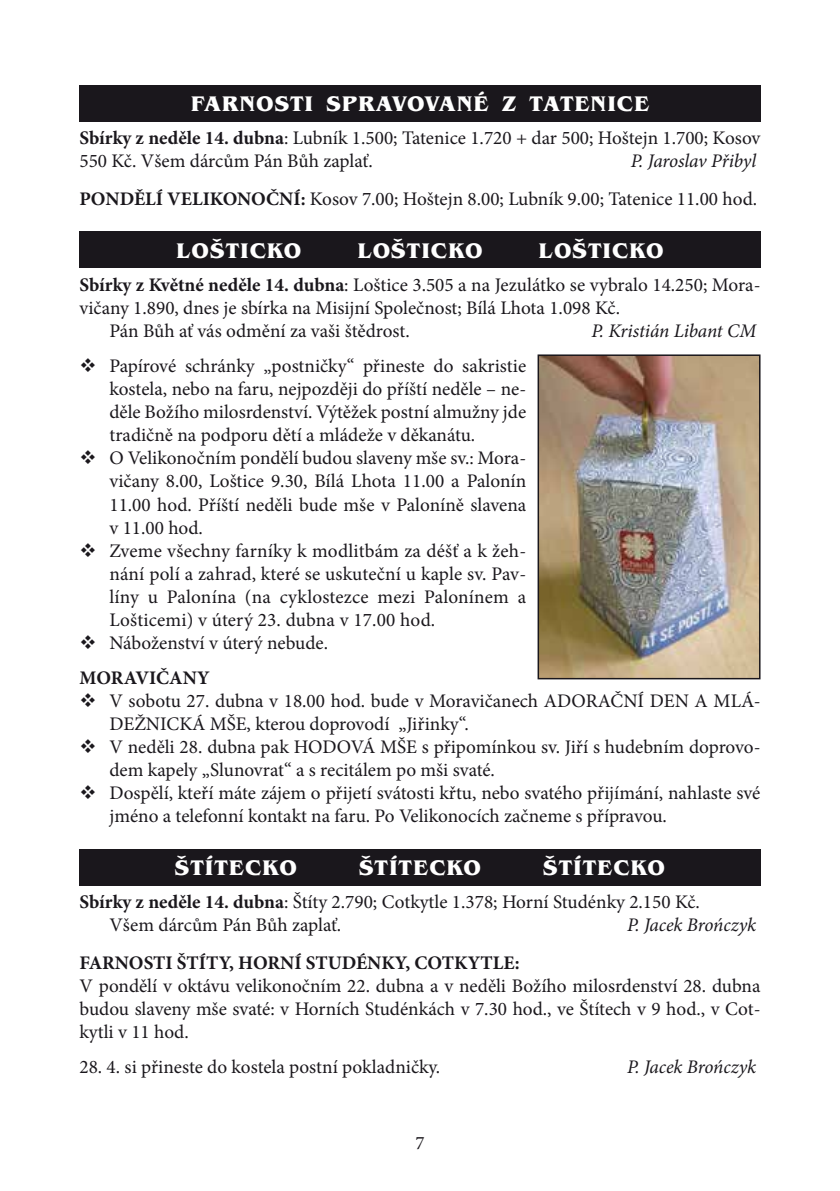
<style>
.page{position:relative;width:840px;height:1191px;background:#fff}
.page>*{position:absolute;margin:0;border:0;box-sizing:border-box;transform-origin:0 0}
.t1{font:700 21.8px "Benguiat Itc TOT";letter-spacing:.045em;color:#fff}
.t2{font:19.2px/23px "Minion Pro";color:#1a171c}
.t3{font:italic 19.2px "Minion Pro";letter-spacing:-.01em;color:#1a171c}
.t4{font:700 19.2px "Minion Pro";color:#1a171c}
.t5{font:19px "Minion Pro";color:#1a171c}
.s1{font-weight:700}
.s2{font-style:italic}
</style>
<div class="page">
<div style="left:79px;top:85px;width:681px;height:36px;background:#1a171c"></div>
<div style="left:79px;top:232px;width:681px;height:36px;background:#1a171c"></div>
<div style="left:79px;top:849px;width:681px;height:36px;background:#1a171c"></div>
<img style="left:540px;top:357px;width:217px;height:319px">
<div style="left:537px;top:354px;width:223px;height:325px;border:2px solid #1a171c"></div>
<p class="t1" style="left:191px;top:91px;width:459px">FARNOSTI SPRAVOVANÉ Z TATENICE</p>
<p class="t2" style="left:79px;top:127px;width:682px"><span class="s1">Sbírky z neděle 14. dubna</span>: Lubník 1.500; Tatenice 1.720 + dar 500; Hoštejn 1.700; Kosov<br>550 Kč. Všem dárcům Pán Bůh zaplať.</p>
<p class="t2" style="left:79px;top:143px;width:678px;line-height:37.4px;text-align:right"><span class="s2">P. Jaroslav Přibyl<br></span><span class="s1">PONDĚLÍ VELIKONOČNÍ:</span> Kosov 7.00; Hoštejn 8.00; Lubník 9.00; Tatenice 11.00 hod.</p>
<p class="t1" style="left:176px;top:238px;width:127px">LOŠTICKO</p>
<p class="t1" style="left:357px;top:238px;width:127px">LOŠTICKO</p>
<p class="t1" style="left:538px;top:238px;width:127px">LOŠTICKO</p>
<p class="t2" style="left:79px;top:273px;width:682px"><span class="s1">Sbírky z Květné neděle 14. dubna</span>: Loštice 3.505 a na Jezulátko se vybralo 14.250; Mora-</p>
<p class="t2" style="left:79px;top:296px;width:542px">vičany 1.890, dnes je sbírka na Misijní Společnost; Bílá Lhota 1.098 Kč.</p>
<p class="t2" style="left:109px;top:320px;width:302px">Pán Bůh ať vás odmění za vaši štědrost.</p>
<p class="t3" style="left:591px;top:318px;width:166px">P. Kristián Libant CM</p>
<p class="t2" style="left:109px;top:355px;width:418px;text-align:justify;text-indent:-30px">❖ Papírové schránky „postničky“ přineste do sakristie kostela, nebo na faru, nejpozději do příští neděle – ne&shy;děle Božího milosrdenství. Výtěžek postní almužny jde tradičně na podporu dětí a mládeže v děkanátu.</p>
<p class="t2" style="left:109px;top:447px;width:418px;text-align:justify;text-indent:-30px">❖ O Velikonočním pondělí budou slaveny mše sv.: Mora&shy;vičany 8.00, Loštice 9.30, Bílá Lhota 11.00 a Palonín 11.00 hod. Příští neděli bude mše v Paloníně slavena v 11.00 hod.</p>
<p class="t2" style="left:109px;top:539px;width:418px;text-align:justify;text-indent:-30px">❖ Zveme všechny farníky k modlitbám za déšť a k žeh&shy;nání polí a zahrad, které se uskuteční u kaple sv. Pav&shy;líny u Palonína (na cyklostezce mezi Palonínem a Lošticemi) v úterý 23. dubna v 17.00 hod.</p>
<p class="t2" style="left:79px;top:625px;width:250px;line-height:35px">❖ Náboženství v úterý nebude.<br><span class="s1">MORAVIČANY</span></p>
<p class="t2" style="left:109px;top:689px;width:652px;text-indent:-30px">❖ V sobotu 27. dubna v 18.00 hod. bude v Moravičanech ADORAČNÍ DEN A MLÁ-<br>DEŽNICKÁ MŠE, kterou doprovodí „Jiřinky“.</p>
<p class="t2" style="left:109px;top:735px;width:652px;text-indent:-30px">❖ V neděli 28. dubna pak HODOVÁ MŠE s připomínkou sv. Jiří s hudebním doprovo&shy;dem kapely „Slunovrat“ a s recitálem po mši svaté.</p>
<p class="t2" style="left:109px;top:781px;width:652px;text-indent:-30px">❖ Dospělí, kteří máte zájem o přijetí svátosti křtu, nebo svatého přijímání, nahlaste své jméno a telefonní kontakt na faru. Po Velikonocích začneme s přípravou.</p>
<p class="t1" style="left:175px;top:855px;width:123px">ŠTÍTECKO</p>
<p class="t1" style="left:359px;top:855px;width:123px">ŠTÍTECKO</p>
<p class="t1" style="left:543px;top:855px;width:123px">ŠTÍTECKO</p>
<p class="t2" style="left:109px;top:890px;width:591px;text-indent:-30px"><span class="s1">Sbírky z neděle 14. dubna</span>: Štíty 2.790; Cotkytle 1.378; Horní Studénky 2.150 Kč.<br>Všem dárcům Pán Bůh zaplať.</p>
<p class="t3" style="left:626px;top:912px;width:131px">P. Jacek Brończyk</p>
<p class="t4" style="left:79px;top:949px;width:441px">FARNOSTI ŠTÍTY, HORNÍ STUDÉNKY, COTKYTLE:</p>
<p class="t2" style="left:79px;top:974px;width:682px;text-align:justify">V pondělí v oktávu velikonočním 22. dubna a v neděli Božího milosrdenství 28. dubna budou slaveny mše svaté: v Horních Studénkách v 7.30 hod., ve Štítech v 9 hod., v Cot&shy;kytli v 11 hod.</p>
<p class="t2" style="left:79px;top:1055px;width:362px">28. 4. si přineste do kostela postní pokladničky.</p>
<p class="t3" style="left:626px;top:1053px;width:131px">P. Jacek Brończyk</p>
<p class="t5" style="left:415px;top:1130px;width:11px">7</p>
</div>
